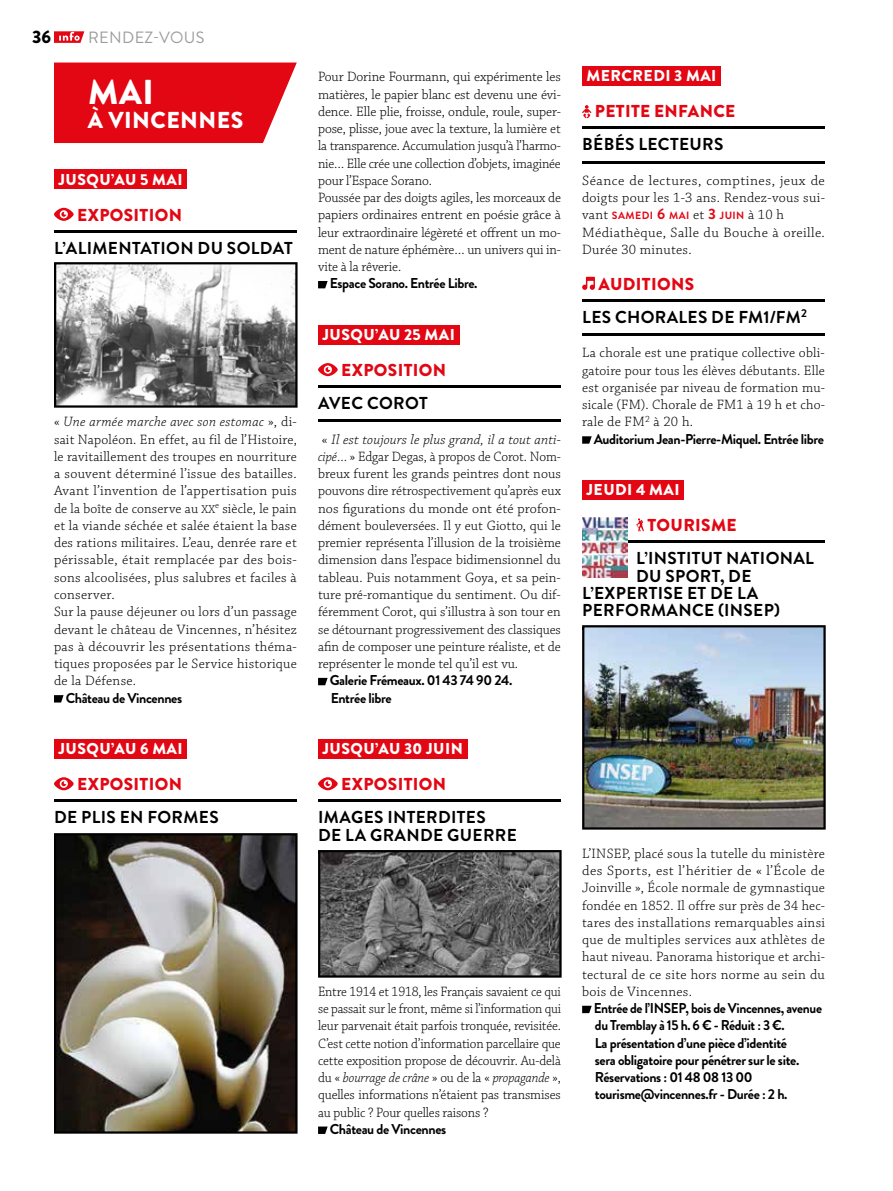
<style>
.page{position:relative;width:893px;height:1191px;background:#fff}
.page>*{position:absolute;margin:0;border:0;box-sizing:border-box;transform-origin:0 0}
.t1{font:900 34.5px "Brandon Grotesque";color:#fff}
.t2{font:900 23.1px "Brandon Grotesque";letter-spacing:.02em;color:#fff}
.t3{font:900 18px "Brandon Grotesque";color:#000}
.t4{font:700 17.25px/17.2px "Brandon Grotesque";letter-spacing:.02em;color:#000}
.t5{font:900 17.25px "Brandon Grotesque";letter-spacing:.02em;color:#e30613}
.t6{font:16.35px "Brandon Grotesque";letter-spacing:.02em;color:#9d9d9c}
.t7{font:900 15.75px "Brandon Grotesque";letter-spacing:.03em;color:#fff}
.t8{font:300 14.25px/17.2px "Chaparral Pro";letter-spacing:.015em;color:#000}
.t9{font:300 14.25px/17.2px "Chaparral Pro";letter-spacing:-.01em;color:#000}
.t10{font:300 14.25px/17.2px "Chaparral Pro";letter-spacing:.015em;color:#000;text-align:justify;scale:.94 1}
.t11{font:700 14.25px/17.2px "Brandon Grotesque";letter-spacing:-.025em;color:#000;scale:.95 1}
.t12{font:700 14.25px/17.2px "Brandon Grotesque";letter-spacing:-.025em;color:#000}
.t13{font:700 10.5px "Brandon Grotesque";letter-spacing:.035em;color:#e30613}
.s1{font-style:italic}
.s2{font-size:12px}
.s3{font-family:"Chaparral Pro";font-weight:300;font-size:14.25px;color:#000}
.s4{font-size:15px}
.s5{font-weight:900;color:#e30613}
</style>
<div class="page">
<svg style="left:54px;top:31px;width:30px;height:12px"></svg>
<div style="left:54px;top:170px;width:133px;height:19px;background:#e30613"></div>
<hr style="left:54px;top:230px;width:243px;height:2px;background:#000">
<div style="left:54px;top:739px;width:133px;height:19px;background:#e30613"></div>
<hr style="left:54px;top:799px;width:243px;height:2px;background:#000">
<svg style="left:54px;top:63px;width:243px;height:80px;background:#e41723"></svg>
<svg style="left:54px;top:208px;width:20px;height:13px"></svg>
<svg style="left:54px;top:262px;width:244px;height:146px"></svg>
<svg style="left:54px;top:695px;width:10px;height:7px"></svg>
<svg style="left:54px;top:777px;width:20px;height:13px"></svg>
<img style="left:54px;top:833px;width:244px;height:300px">
<div style="left:318px;top:325px;width:141px;height:19px;background:#e30613"></div>
<hr style="left:318px;top:385px;width:243px;height:2px;background:#000">
<hr style="left:318px;top:420px;width:243px;height:2px;background:#000">
<div style="left:318px;top:739px;width:149px;height:19px;background:#e30613"></div>
<hr style="left:318px;top:799px;width:243px;height:2px;background:#000">
<svg style="left:318px;top:281px;width:10px;height:7px"></svg>
<svg style="left:318px;top:363px;width:20px;height:13px"></svg>
<svg style="left:318px;top:678px;width:10px;height:7px"></svg>
<svg style="left:318px;top:777px;width:20px;height:13px"></svg>
<svg style="left:318px;top:850px;width:244px;height:127px;background:#616161"></svg>
<svg style="left:318px;top:1126px;width:10px;height:8px"></svg>
<div style="left:582px;top:66px;width:139px;height:20px;background:#e30613"></div>
<hr style="left:582px;top:126px;width:243px;height:3px;background:#000">
<hr style="left:582px;top:161px;width:243px;height:2px;background:#000">
<hr style="left:582px;top:299px;width:243px;height:2px;background:#000">
<hr style="left:582px;top:333px;width:243px;height:3px;background:#000">
<div style="left:582px;top:480px;width:102px;height:20px;background:#e30613"></div>
<hr style="left:582px;top:540px;width:243px;height:3px;background:#000">
<svg style="left:582px;top:105px;width:10px;height:14px"></svg>
<svg style="left:582px;top:277px;width:13px;height:13px"></svg>
<svg style="left:582px;top:436px;width:10px;height:8px"></svg>
<img style="left:582px;top:518px;width:46px;height:60px">
<svg style="left:636px;top:518px;width:8px;height:13px"></svg>
<img style="left:582px;top:625px;width:244px;height:204px">
<svg style="left:582px;top:1005px;width:10px;height:8px"></svg>
<p class="t3" style="left:32px;top:24px;width:20px">36</p>
<p class="t6" style="left:88px;top:26px;width:118px">RENDEZ-VOUS</p>
<h1 class="t1" style="left:88px;top:68px;width:67px">MAI</h1>
<h2 class="t2" style="left:88px;top:103px;width:157px">À VINCENNES</h2>
<p class="t7" style="left:58px;top:168px;width:126px">JUSQU’AU 5 MAI</p>
<p class="t5" style="left:77px;top:203px;width:106px">EXPOSITION</p>
<p class="t4" style="left:54px;top:239px;width:240px">L’ALIMENTATION DU SOLDAT</p>
<p class="t8" style="left:54px;top:414px;width:244px">« <span class="s1">Une armée marche avec son estomac</span> », di&shy;sait Napoléon. En effet, au fil de l’Histoire, le ravitaillement des troupes en nourriture a souvent déterminé l’issue des batailles.<br>Avant l’invention de l’appertisation puis de la boîte de conserve au <span class="s2">XX</span><sup>e</sup> siècle, le pain et la viande séchée et salée étaient la base des rations militaires. L’eau, denrée rare et périssable, était remplacée par des bois&shy;sons alcoolisées, plus salubres et faciles à conserver.<br>Sur la pause déjeuner ou lors d’un passage devant le château de Vincennes, n’hésitez pas à découvrir les présentations théma&shy;tiques proposées par le Service historique de la Défense.</p>
<p class="t12" style="left:66px;top:689px;width:118px">Château de Vincennes</p>
<p class="t7" style="left:58px;top:737px;width:126px">JUSQU’AU 6 MAI</p>
<p class="t5" style="left:77px;top:772px;width:106px">EXPOSITION</p>
<p class="t4" style="left:54px;top:809px;width:166px">DE PLIS EN FORMES</p>
<p class="t9" style="left:318px;top:69px;width:244px">Pour Dorine Fourmann, qui expérimente les matières, le papier blanc est devenu une évi&shy;dence. Elle plie, froisse, ondule, roule, super&shy;pose, plisse, joue avec la texture, la lumière et la transparence. Accumulation jusqu’à l’harmo&shy;nie… Elle crée une collection d’objets, imaginée pour l’Espace Sorano.<br>Poussée par des doigts agiles, les morceaux de papiers ordinaires entrent en poésie grâce à leur extraordinaire légèreté et offrent un mo&shy;ment de nature éphémère… un univers qui in&shy;vite à la rêverie.</p>
<p class="t12" style="left:330px;top:275px;width:149px">Espace Sorano. Entrée Libre.</p>
<p class="t7" style="left:322px;top:323px;width:134px">JUSQU’AU 25 MAI</p>
<p class="t5" style="left:341px;top:358px;width:106px">EXPOSITION</p>
<p class="t4" style="left:318px;top:395px;width:111px">AVEC COROT</p>
<p class="t8" style="left:318px;top:431px;width:244px;text-align:justify">« <span class="s1">Il est toujours le plus grand, il a tout anti&shy;cipé…</span> » Edgar Degas, à propos de Corot. Nom&shy;breux furent les grands peintres dont nous pouvons dire rétrospectivement qu’après eux nos figurations du monde ont été profon&shy;dément bouleversées. Il y eut Giotto, qui le premier représenta l’illusion de la troisième dimension dans l’espace bidimensionnel du tableau. Puis notamment Goya, et sa pein&shy;ture pré-romantique du sentiment. Ou dif&shy;féremment Corot, qui s’illustra à son tour en se détournant progressivement des classiques afin de composer une peinture réaliste, et de représenter le monde tel qu’il est vu.</p>
<p class="t12" style="left:330px;top:672px;width:184px">Galerie Frémeaux. 01 43 74 90 24.<br>Entrée libre</p>
<p class="t7" style="left:322px;top:737px;width:142px">JUSQU’AU 30 JUIN</p>
<p class="t5" style="left:341px;top:772px;width:106px">EXPOSITION</p>
<p class="t4" style="left:318px;top:809px;width:200px">IMAGES INTERDITES<br>DE LA GRANDE GUERRE</p>
<p class="t10" style="left:318px;top:983px;width:260px">Entre 1914 et 1918, les Français savaient ce qui se passait sur le front, même si l’information qui leur parvenait était parfois tronquée, revisitée.<br>C’est cette notion d’information parcellaire que cette exposition propose de découvrir. Au-delà du « <span class="s1">bourrage de crâne</span> » ou de la « <span class="s1">propagande</span> », quelles informations n’étaient pas transmises au public ? Pour quelles raisons ?</p>
<p class="t12" style="left:330px;top:1120px;width:118px">Château de Vincennes</p>
<p class="t7" style="left:586px;top:65px;width:131px">MERCREDI 3 MAI</p>
<p class="t5" style="left:595px;top:99px;width:142px">PETITE ENFANCE</p>
<p class="t4" style="left:582px;top:136px;width:143px">BÉBÉS LECTEURS</p>
<p class="t8" style="left:582px;top:172px;width:244px">Séance de lectures, comptines, jeux de doigts pour les 1-3 ans. Rendez-vous sui-</p>
<p class="t13" style="left:582px;top:208px;width:203px"><span class="s3">vant</span> SAMEDI <span class="s4">6</span> MAI <span class="s3">et</span> <span class="s4">3</span> JUIN <span class="s3">à 10 h</span></p>
<p class="t8" style="left:582px;top:224px;width:244px">Médiathèque, Salle du Bouche à oreille.<br>Durée 30 minutes.</p>
<p class="t4" style="left:582px;top:268px;width:226px;line-height:33px;text-indent:16px"><span class="s5">AUDITIONS<br></span>LES CHORALES DE FM1/FM<sup>2</sup></p>
<p class="t8" style="left:582px;top:345px;width:244px;text-align:justify">La chorale est une pratique collective obli&shy;gatoire pour tous les élèves débutants. Elle est organisée par niveau de formation mu&shy;sicale (FM). Chorale de FM1 à 19 h et cho&shy;rale de FM<sup>2</sup> à 20 h.</p>
<p class="t12" style="left:594px;top:430px;width:232px">Auditorium Jean-Pierre-Miquel. Entrée libre</p>
<p class="t7" style="left:586px;top:479px;width:95px">JEUDI 4 MAI</p>
<p class="t5" style="left:648px;top:513px;width:91px">TOURISME</p>
<p class="t4" style="left:636px;top:550px;width:179px">L’INSTITUT NATIONAL</p>
<p class="t4" style="left:636px;top:567px;width:117px">DU SPORT, DE</p>
<p class="t4" style="left:582px;top:584px;width:177px">L’EXPERTISE ET DE LA</p>
<p class="t4" style="left:582px;top:602px;width:199px">PERFORMANCE (INSEP)</p>
<p class="t8" style="left:582px;top:845px;width:244px;text-align:justify">L’INSEP, placé sous la tutelle du ministère des Sports, est l’héritier de « l’École de Joinville », École normale de gymnastique fondée en 1852. Il offre sur près de 34 hec&shy;tares des installations remarquables ainsi que de multiples services aux athlètes de haut niveau. Panorama historique et archi&shy;tectural de ce site hors norme au sein du bois de Vincennes.</p>
<p class="t11" style="left:594px;top:999px;width:242px">Entrée de l’INSEP, bois de Vincennes, avenue du Tremblay à 15 h. 6 € - Réduit : 3 €.<br>La présentation d’une pièce d’identité<br>sera obligatoire pour pénétrer sur le site.<br>Réservations : 01 48 08 13 00 tourisme@vincennes.fr - Durée : 2 h.</p>
</div>
